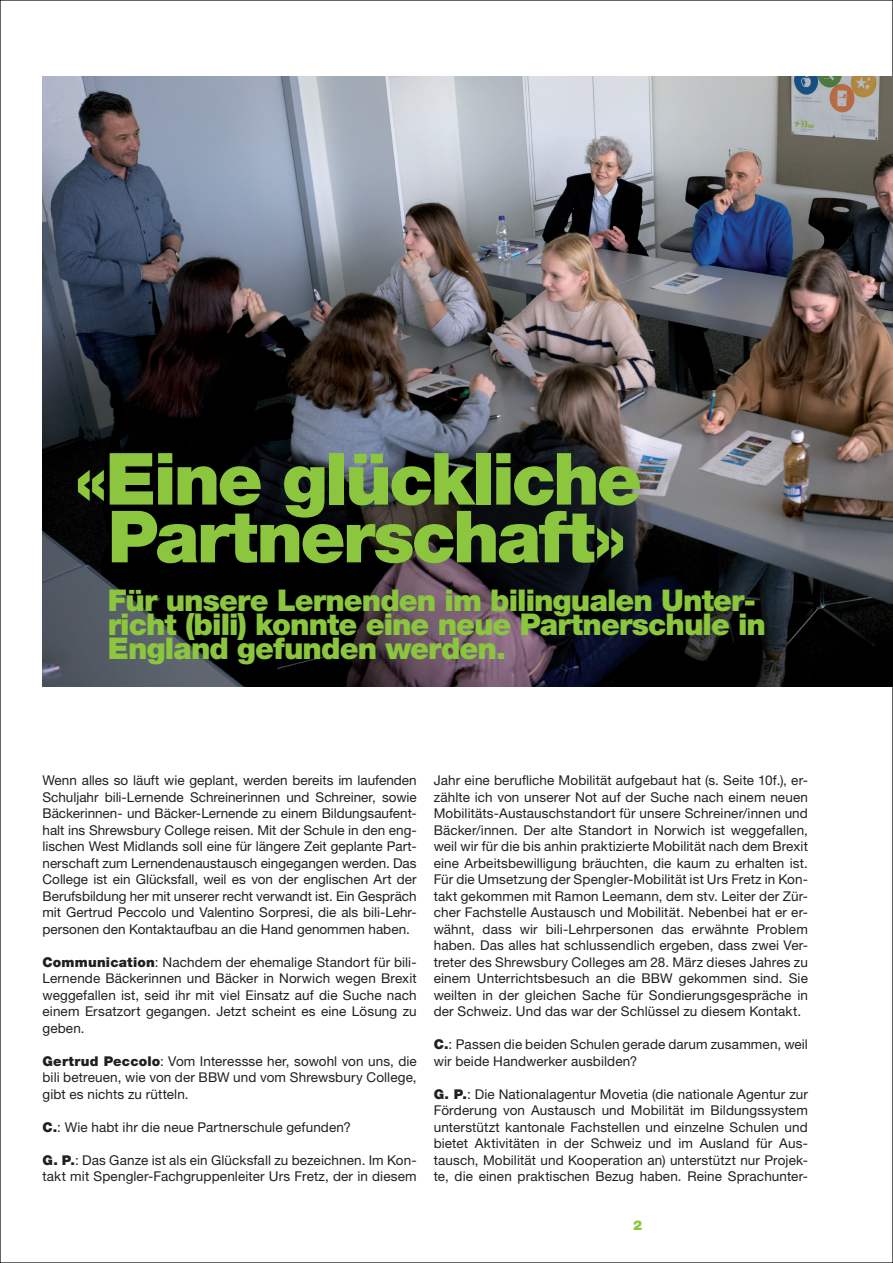
<style>
.page{position:relative;width:893px;height:1263px;background:#fff}
.page>*{position:absolute;margin:0;border:0;box-sizing:border-box;transform-origin:0 0}
.t1{font:900 72px/57.8px "Helvetica Neue LT Std";letter-spacing:-.04em;color:#8bc63e;text-align:center}
.t2{font:900 30px/24px "Helvetica Neue LT Std";letter-spacing:-.03em;color:#8bc63e}
.t3{font:13.5px/16.5px "Helvetica Neue LT Std";letter-spacing:.01em;color:#231f20;text-align:justify}
.t4{font:900 13.5px "Helvetica Neue LT Std";color:#8bc63e}
.s1{font-weight:900}
</style>
<div class="page">
<img style="left:43px;top:77px;width:850px;height:609px">
<h1 class="t1" style="left:75px;top:450px;width:569px">«Eine glückliche<br>Partnerschaft»</h1>
<h2 class="t2" style="left:108px;top:588px;width:660px">Für unsere Lernenden im bilingualen Unter&shy;richt (bili) konnte eine neue Partnerschule in<br>England gefunden werden.</h2>
<p class="t3" style="left:43px;top:772px;width:376px">Wenn alles so läuft wie geplant, werden bereits im laufenden Schuljahr bili-Lernende Schreinerinnen und Schreiner, sowie Bäckerinnen- und Bäcker-Lernende zu einem Bildungsaufent&shy;halt ins Shrewsbury College reisen. Mit der Schule in den eng&shy;lischen West Midlands soll eine für längere Zeit geplante Part&shy;nerschaft zum Lernendenaustausch eingegangen werden. Das College ist ein Glücksfall, weil es von der englischen Art der Berufsbildung her mit unserer recht verwandt ist. Ein Gespräch mit Gertrud Peccolo und Valentino Sorpresi, die als bili-Lehr&shy;personen den Kontaktaufbau an die Hand genommen haben.</p>
<p class="t3" style="left:43px;top:953px;width:376px"><span class="s1">Communication</span>: Nachdem der ehemalige Standort für bili-Lernende Bäckerinnen und Bäcker in Norwich wegen Brexit weggefallen ist, seid ihr mit viel Einsatz auf die Suche nach einem Ersatzort gegangen. Jetzt scheint es eine Lösung zu geben.</p>
<p class="t3" style="left:43px;top:1052px;width:376px"><span class="s1">Gertrud Peccolo</span>: Vom Interessse her, sowohl von uns, die bili betreuen, wie von der BBW und vom Shrewsbury College, gibt es nichts zu rütteln.</p>
<p class="t3" style="left:43px;top:1118px;width:310px"><span class="s1">C.</span>: Wie habt ihr die neue Partnerschule gefunden?</p>
<p class="t3" style="left:43px;top:1151px;width:376px"><span class="s1">G. P.</span>: Das Ganze ist als ein Glücksfall zu bezeichnen. Im Kon&shy;takt mit Spengler-Fachgruppenleiter Urs Fretz, der in diesem</p>
<p class="t3" style="left:434px;top:772px;width:376px">Jahr eine berufliche Mobilität aufgebaut hat (s. Seite 10f.), er&shy;zählte ich von unserer Not auf der Suche nach einem neuen Mobilitäts-Austauschstandort für unsere Schreiner/innen und Bäcker/innen. Der alte Standort in Norwich ist weggefallen, weil wir für die bis anhin praktizierte Mobilität nach dem Brexit eine Arbeitsbewilligung bräuchten, die kaum zu erhalten ist.<br>Für die Umsetzung der Spengler-Mobilität ist Urs Fretz in Kon&shy;takt gekommen mit Ramon Leemann, dem stv. Leiter der Zür&shy;cher Fachstelle Austausch und Mobilität. Nebenbei hat er er&shy;wähnt, dass wir bili-Lehrpersonen das erwähnte Problem haben. Das alles hat schlussendlich ergeben, dass zwei Ver&shy;treter des Shrewsbury Colleges am 28. März dieses Jahres zu einem Unterrichtsbesuch an die BBW gekommen sind. Sie weilten in der gleichen Sache für Sondierungsgespräche in der Schweiz. Und das war der Schlüssel zu diesem Kontakt.</p>
<p class="t3" style="left:434px;top:1036px;width:376px"><span class="s1">C.</span>: Passen die beiden Schulen gerade darum zusammen, weil wir beide Handwerker ausbilden?</p>
<p class="t3" style="left:434px;top:1085px;width:376px"><span class="s1">G. P.</span>: Die Nationalagentur Movetia (die nationale Agentur zur Förderung von Austausch und Mobilität im Bildungssystem unterstützt kantonale Fachstellen und einzelne Schulen und bietet Aktivitäten in der Schweiz und im Ausland für Aus&shy;tausch, Mobilität und Kooperation an) unterstützt nur Projek&shy;te, die einen praktischen Bezug haben. Reine Sprachunter-</p>
<p class="t4" style="left:633px;top:1217px;width:11px">2</p>
</div>
